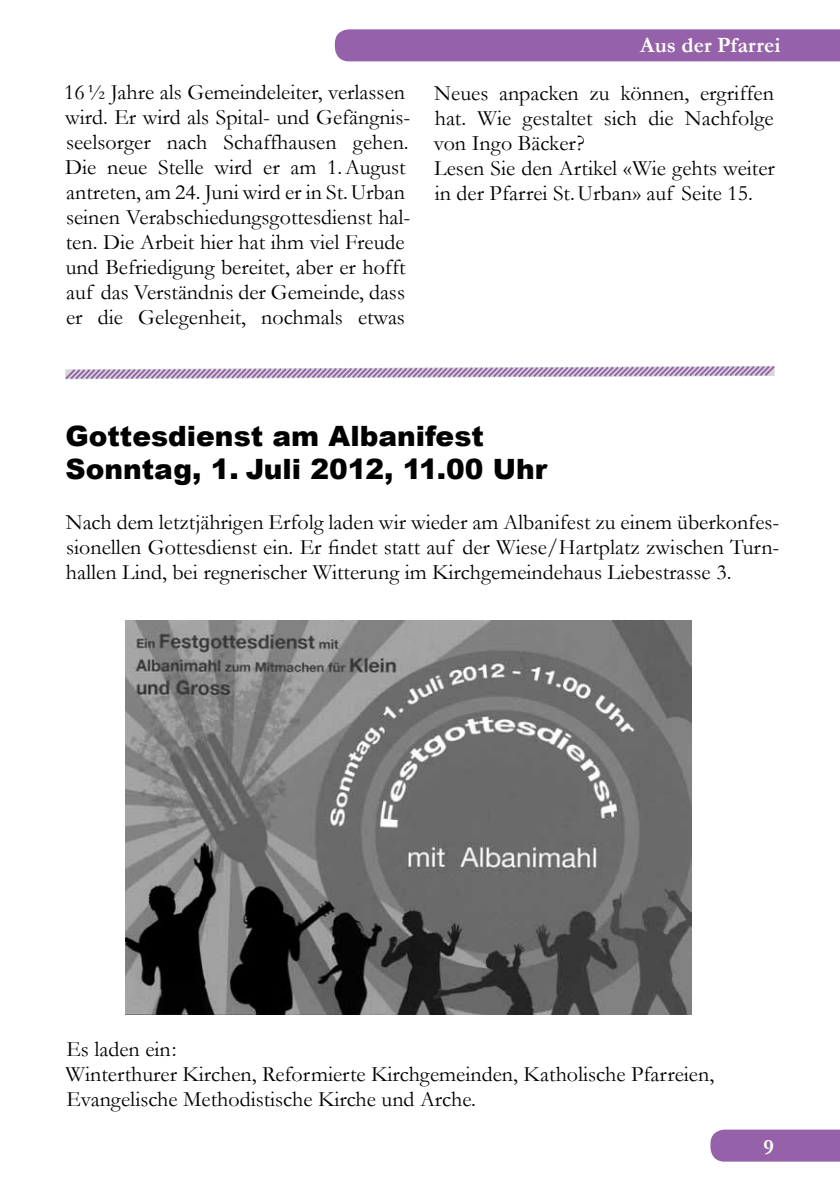
<style>
.page{position:relative;width:840px;height:1191px;background:#fff}
.page>*{position:absolute;margin:0;border:0;box-sizing:border-box;transform-origin:0 0}
.t1{font:900 28px/33.6px "Arial";color:#000}
.t2{font:22px/25px "Garamond";color:#000}
.t3{font:700 22px "Garamond";color:#fff}
</style>
<div class="page">
<div style="left:334px;top:29px;width:505px;height:32px;background:#9561a8"></div>
<div style="left:710px;top:1129px;width:129px;height:32px;background:#9561a8"></div>
<svg style="left:65px;top:366px;width:710px;height:14px"></svg>
<img style="left:125px;top:620px;width:565px;height:394px">
<p class="t3" style="left:640px;top:30px;width:142px">Aus der Pfarrei</p>
<p class="t2" style="left:64px;top:79px;width:348px">16½ Jahre als Gemeindeleiter, verlassen wird. Er wird als Spital- und Gefängnis&shy;seelsorger nach Schaffhausen gehen.<br>Die neue Stelle wird er am 1.August antreten, am 24. Juni wird er in St.Urban seinen Verabschiedungsgottesdienst hal&shy;ten. Die Arbeit hier hat ihm viel Freude und Befriedigung bereitet, aber er hofft auf das Verständnis der Gemeinde, dass er die Gelegenheit, nochmals etwas</p>
<p class="t2" style="left:433px;top:80px;width:342px">Neues anpacken zu können, ergriffen hat. Wie gestaltet sich die Nachfolge von Ingo Bäcker?<br>Lesen Sie den Artikel «Wie gehts weiter in der Pfarrei St.Urban» auf Seite 15.</p>
<p class="t1" style="left:65px;top:418px;width:483px">Gottesdienst am Albanifest<br>Sonntag, 1. Juli 2012, 11.00 Uhr</p>
<p class="t2" style="left:66px;top:509px;width:714px;text-align:justify">Nach dem letztjährigen Erfolg laden wir wieder am Albanifest zu einem überkonfes&shy;sionellen Gottesdienst ein. Er findet statt auf der Wiese/Hartplatz zwischen Turn&shy;hallen Lind, bei regnerischer Witterung im Kirchgemeindehaus Liebestrasse 3.</p>
<p class="t2" style="left:66px;top:1035px;width:649px">Es laden ein:<br>Winterthurer Kirchen, Reformierte Kirchgemeinden, Katholische Pfarreien,<br>Evangelische Methodistische Kirche und Arche.</p>
<p class="t3" style="left:763px;top:1131px;width:12px">9</p>
</div>
